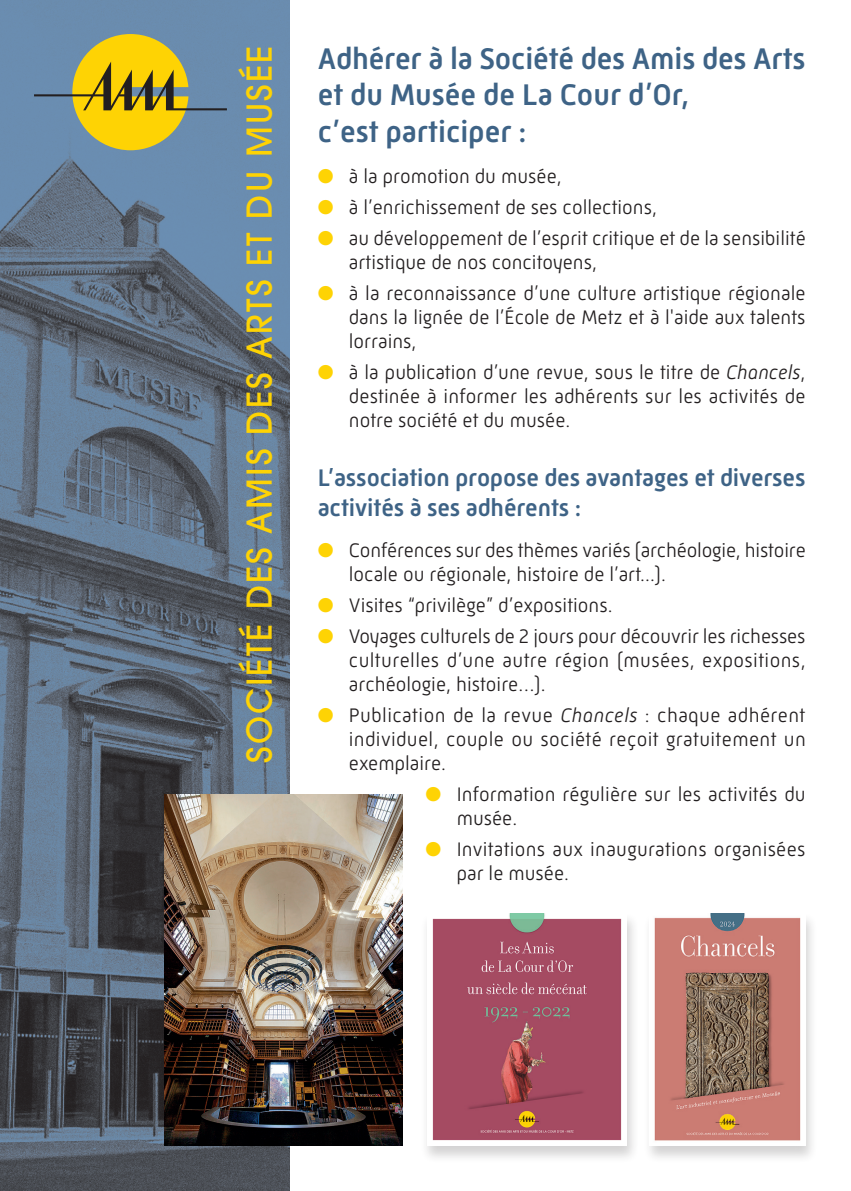
<style>
.page{position:relative;width:851px;height:1191px;background:#fff}
.page>*{position:absolute;margin:0;border:0;box-sizing:border-box;transform-origin:0 0}
.t1{font:500 34px "ITC Avant Garde Pro";letter-spacing:.065em;color:#fed304}
.t2{font:500 30.4px/36.6px "Mic 32 New";color:#3e6386}
.t3{font:500 24.4px/29.4px "Mic 32 New";letter-spacing:-.005em;color:#3e6386}
.t4{font:300 20px/24px "Mic 32 New";color:#231f20}
.s1{color:#fed304}
.s2{font-style:italic}
</style>
<div class="page">
<img style="left:0;top:0;width:289px;height:1191px">
<div style="left:72px;top:34px;width:116px;height:116px;background:#fed304;border-radius:57px"></div>
<svg style="left:34px;top:62px;width:193px;height:48px"></svg>
<img style="left:164px;top:794px;width:239px;height:351px">
<div style="left:643px;top:912px;width:174px;height:251px;background:#231f20;opacity:.2"></div>
<img style="left:649px;top:913px;width:156px;height:232px">
<div style="left:420px;top:912px;width:219px;height:251px;background:#231f20;opacity:.2"></div>
<img style="left:427px;top:913px;width:199px;height:232px">
<h1 class="t1" style="left:238px;top:763px;width:719px;rotate:-90deg">SOCIÉTÉ DES AMIS DES ARTS ET DU MUSÉE</h1>
<h2 class="t2" style="left:317px;top:40px;width:489px">Adhérer à la Société des Amis des Arts et du Musée de La Cour d’Or,<br>c’est participer :</h2>
<p class="t4" style="left:317px;top:164px;width:245px"><span class="s1">●</span> à la promotion du musée,</p>
<p class="t4" style="left:317px;top:195px;width:341px"><span class="s1">●</span> à l’enrichissement de ses collections,</p>
<p class="t4" style="left:349px;top:226px;width:458px;text-indent:-31px"><span class="s1">●</span> au développement de l’esprit critique et de la sensibilité artistique de nos concitoyens,</p>
<p class="t4" style="left:349px;top:281px;width:458px;text-align:justify;text-indent:-31px"><span class="s1">●</span> à la reconnaissance d’une culture artistique régionale dans la lignée de l’École de Metz et à l'aide aux talents lorrains,</p>
<p class="t4" style="left:349px;top:360px;width:458px;text-align:justify;text-indent:-31px"><span class="s1">●</span> à la publication d’une revue, sous le titre de <span class="s2">Chancels</span>, destinée à informer les adhérents sur les activités de notre société et du musée.</p>
<p class="t3" style="left:317px;top:463px;width:489px">L’association propose des avantages et diverses activités à ses adhérents :</p>
<p class="t4" style="left:349px;top:538px;width:458px;text-indent:-31px"><span class="s1">●</span> Conférences sur des thèmes variés (archéologie, histoire locale ou régionale, histoire de l’art...).</p>
<p class="t4" style="left:317px;top:593px;width:296px"><span class="s1">●</span> Visites “privilège” d’expositions.</p>
<p class="t4" style="left:349px;top:624px;width:458px;text-align:justify;text-indent:-31px"><span class="s1">●</span> Voyages culturels de 2 jours pour découvrir les richesses culturelles d’une autre région (musées, expositions, archéologie, histoire…).</p>
<p class="t4" style="left:349px;top:703px;width:458px;text-align:justify;text-indent:-31px"><span class="s1">●</span> Publication de la revue <span class="s2">Chancels</span> : chaque adhérent individuel, couple ou société reçoit gratuitement un exemplaire.</p>
<p class="t4" style="left:456px;top:782px;width:350px;text-indent:-31px"><span class="s1">●</span> Information régulière sur les activités du musée.</p>
<p class="t4" style="left:456px;top:837px;width:350px;text-indent:-31px"><span class="s1">●</span> Invitations aux inaugurations organisées par le musée.</p>
</div>
